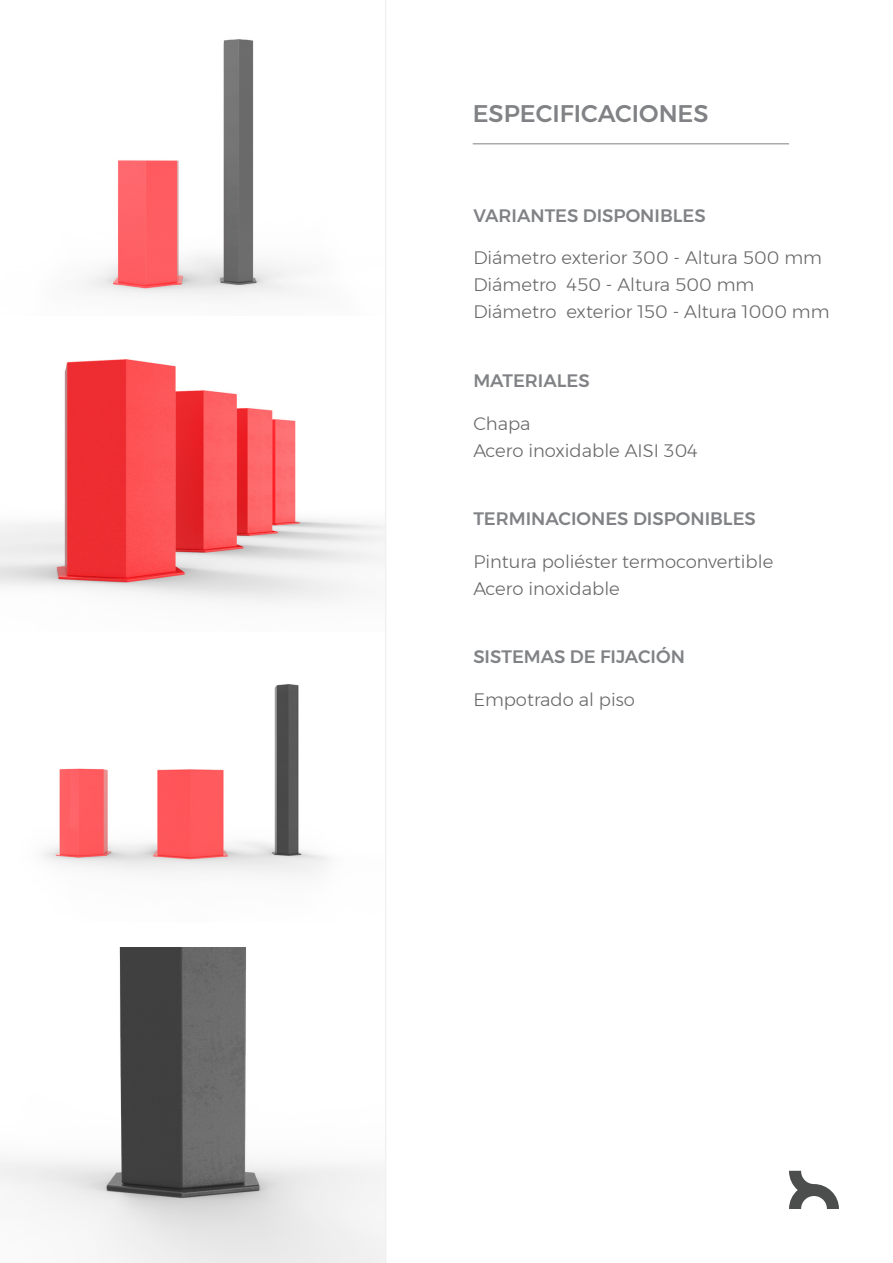
<style>
.page{position:relative;width:893px;height:1263px;background:#fff}
.page>*{position:absolute;margin:0;border:0;box-sizing:border-box;transform-origin:0 0}
.t1{font:500 24px "Montserrat";color:#808285}
.t2{font:300 18px/27px "Montserrat";color:#686868}
.t3{font:500 18px "Montserrat";color:#808285}
</style>
<div class="page">
<svg style="left:789px;top:1171px;width:50px;height:38px"></svg>
<hr style="left:473px;top:143px;width:316px;height:1px;background:#808285">
<hr style="left:385px;top:0;width:1px;height:1263px;background:#eff0f0">
<hr style="left:892px;top:1124px;width:1px;height:139px;background:#4c4d4d">
<img style="left:0;top:39px;width:385px;height:1224px">
<img style="left:0;top:445px;width:1px;height:688px">
<h1 class="t1" style="left:473px;top:95px;width:237px">ESPECIFICACIONES</h1>
<p class="t3" style="left:473px;top:201px;width:234px">VARIANTES DISPONIBLES</p>
<p class="t2" style="left:473px;top:244px;width:358px">Diámetro exterior 300 - Altura 500 mm<br>Diámetro 450 - Altura 500 mm<br>Diámetro exterior 150 - Altura 1000 mm</p>
<p class="t3" style="left:473px;top:366px;width:118px">MATERIALES</p>
<p class="t2" style="left:473px;top:409px;width:226px">Chapa<br>Acero inoxidable AISI 304</p>
<p class="t3" style="left:473px;top:504px;width:284px">TERMINACIONES DISPONIBLES</p>
<p class="t2" style="left:473px;top:547px;width:301px">Pintura poliéster termoconvertible<br>Acero inoxidable</p>
<p class="t3" style="left:473px;top:643px;width:213px">SISTEMAS DE FIJACIÓN</p>
<p class="t2" style="left:473px;top:686px;width:163px">Empotrado al piso</p>
</div>
